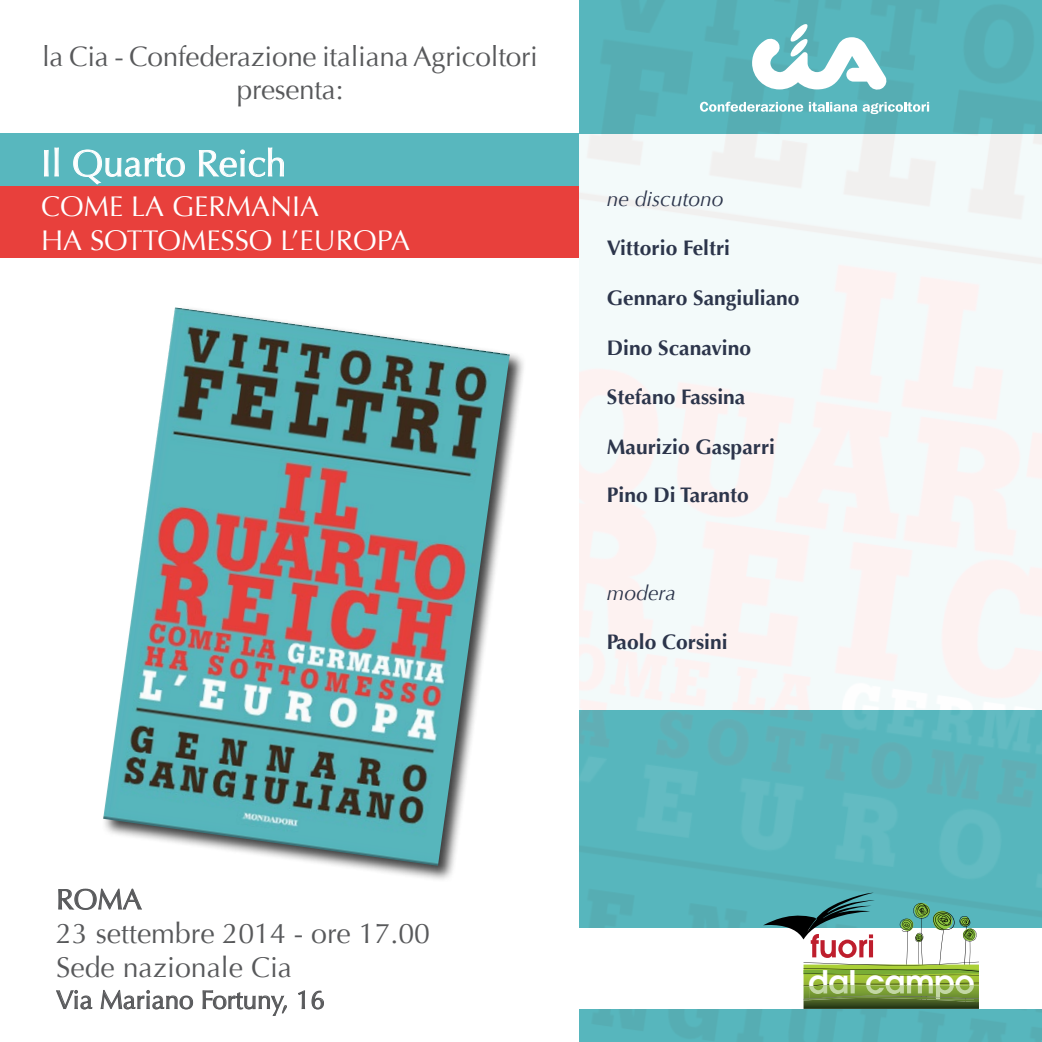
<style>
.page{position:relative;width:1042px;height:1042px;background:#fff}
.page>*{position:absolute;margin:0;border:0;box-sizing:border-box;transform-origin:0 0}
.t1{font:37.1px "Optima";color:#fff}
.t2{font:600 30.97px "Avant Garde";color:#fff}
.t3{font:28.53px/34.1px "Optima";color:#58595b}
.t4{font:28.35px/34.1px "Optima";color:#fff}
.t5{font:28px/33.6px "Optima";letter-spacing:-.01em;color:#58595b;text-align:center}
.t6{font:25.9px "Optima";color:#58595b}
.t7{font:700 21px "Optima";color:#2c354b}
.t8{font:italic 21px "Optima";color:#2c354b}
</style>
<div class="page">
<img style="left:578px;top:0;width:464px;height:1042px">
<div style="left:0;top:133px;width:578px;height:54px;background:#58b7be"></div>
<div style="left:101px;top:305px;width:425px;height:577px;background:#000;opacity:.75"></div>
<img style="left:103px;top:307px;width:407px;height:559px">
<svg style="left:44px;top:147px;width:15px;height:30px"></svg>
<svg style="left:73px;top:149px;width:112px;height:36px"></svg>
<svg style="left:199px;top:147px;width:85px;height:30px"></svg>
<svg style="left:58px;top:878px;width:85px;height:32px"></svg>
<svg style="left:56px;top:990px;width:37px;height:20px"></svg>
<svg style="left:100px;top:989px;width:94px;height:21px"></svg>
<svg style="left:202px;top:990px;width:85px;height:26px"></svg>
<svg style="left:298px;top:990px;width:7px;height:19px"></svg>
<svg style="left:311px;top:990px;width:13px;height:20px"></svg>
<div style="left:0;top:187px;width:578px;height:71px;background:#e8403c"></div>
<svg style="left:752px;top:23px;width:135px;height:68px"></svg>
<svg style="left:700px;top:102px;width:103px;height:10px"></svg>
<svg style="left:809px;top:102px;width:120px;height:12px"></svg>
<div style="left:564px;top:928px;width:478px;height:81px;background:#fff"></div>
<svg style="left:763px;top:892px;width:216px;height:117px"></svg>
<h3 class="t5" style="left:42px;top:40px;width:497px">la Cia - Confederazione italiana Agricoltori presenta:</h3>
<h1 class="t1" style="left:41px;top:142px;width:247px">Il Quarto Reich</h1>
<h3 class="t4" style="left:41px;top:189px;width:370px">COME LA GERMANIA<br>HA SOTTOMESSO L’EUROPA</h3>
<p class="t8" style="left:607px;top:187px;width:118px">ne discutono</p>
<p class="t7" style="left:607px;top:235px;width:125px">Vittorio Feltri</p>
<p class="t7" style="left:607px;top:286px;width:194px">Gennaro Sangiuliano</p>
<p class="t7" style="left:607px;top:336px;width:146px">Dino Scanavino</p>
<p class="t7" style="left:607px;top:384px;width:140px">Stefano Fassina</p>
<p class="t7" style="left:607px;top:434px;width:170px">Maurizio Gasparri</p>
<p class="t7" style="left:607px;top:483px;width:144px">Pino Di Taranto</p>
<p class="t8" style="left:607px;top:581px;width:70px">modera</p>
<p class="t7" style="left:607px;top:629px;width:122px">Paolo Corsini</p>
<h3 class="t3" style="left:56px;top:882px;width:375px">ROMA<br>23 settembre 2014 - ore 17.00<br>Sede nazionale Cia</h3>
<p class="t6" style="left:56px;top:984px;width:270px">Via Mariano Fortuny, 16</p>
<h2 class="t2" style="left:808px;top:962px;width:168px">dal campo</h2>
</div>
